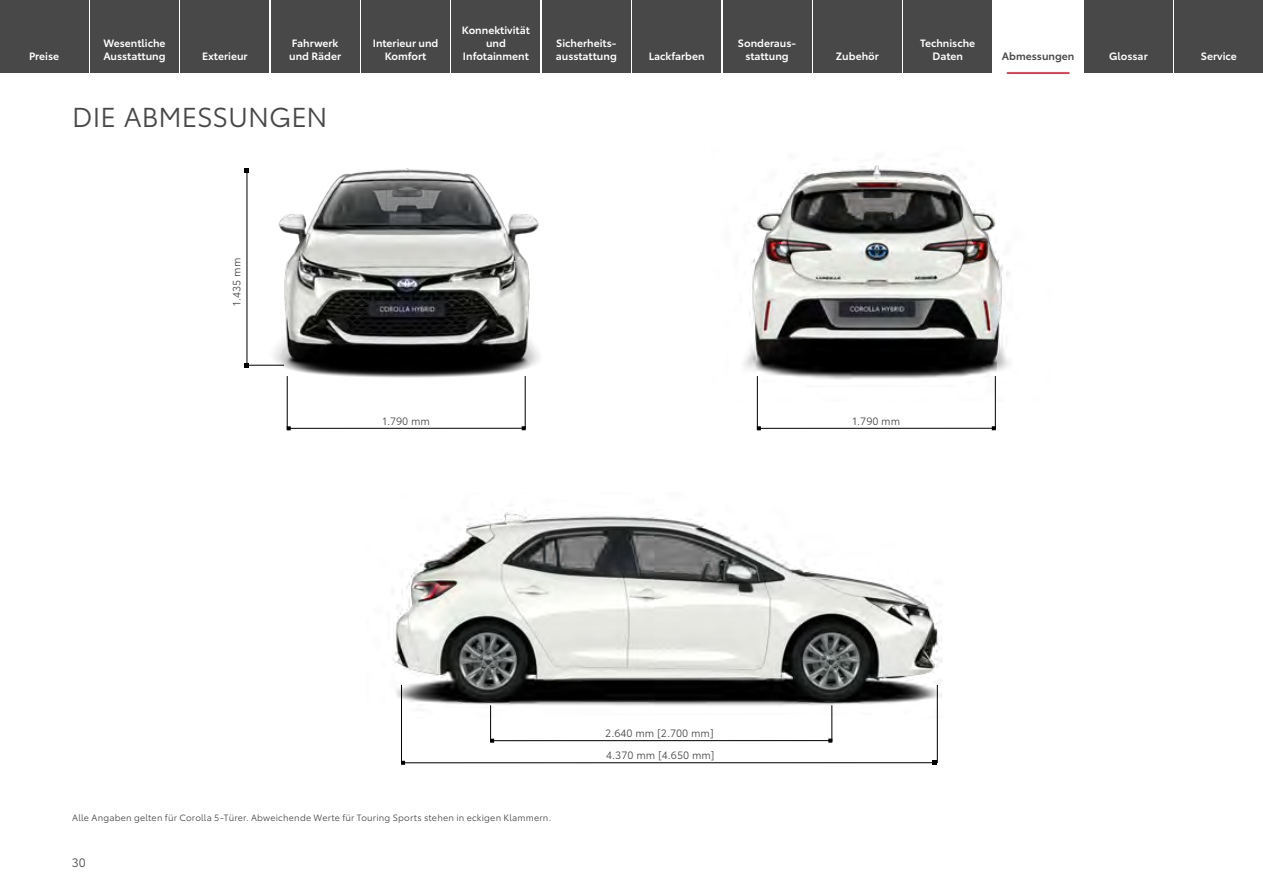
<style>
.page{position:relative;width:1263px;height:893px;background:#fff}
.page>*{position:absolute;margin:0;border:0;box-sizing:border-box;transform-origin:0 0}
._1_Headline{font:27px "Toyota Type";color:#474847}
.t1{font:12px "Toyota Type";color:#474847}
._1_Verlinkung{font:600 10.5px/12.6px "Toyota Type";color:#fff;text-align:center}
._1_Inhalt_mittig_PRE{font:10.5px "Toyota Type";color:#474847}
._1_Verlinkung_aktuel{font:600 10.5px "Toyota Type";color:#474847}
._1_Fußzeilen{font:9px "Toyota Type";letter-spacing:.02em;color:#474847}
</style>
<div class="page">
<img style="left:244px;top:168px;width:296px;height:228px">
<img style="left:744px;top:164px;width:266px;height:237px">
<hr style="left:289px;top:428px;width:235px;height:1px;background:#000">
<hr style="left:287px;top:376px;width:1px;height:54px;background:#000">
<hr style="left:525px;top:376px;width:1px;height:53px;background:#000">
<hr style="left:759px;top:428px;width:235px;height:1px;background:#000">
<hr style="left:757px;top:376px;width:1px;height:54px;background:#000">
<hr style="left:995px;top:376px;width:1px;height:53px;background:#000">
<img style="left:393px;top:512px;width:550px;height:206px">
<hr style="left:403px;top:762px;width:532px;height:1px;background:#000">
<svg style="left:933px;top:761px;width:4px;height:4px"></svg>
<hr style="left:401px;top:685px;width:1px;height:79px;background:#000">
<hr style="left:937px;top:685px;width:1px;height:78px;background:#000">
<hr style="left:492px;top:740px;width:338px;height:1px;background:#000">
<svg style="left:828px;top:739px;width:4px;height:4px"></svg>
<hr style="left:490px;top:705px;width:1px;height:37px;background:#000">
<hr style="left:831px;top:705px;width:1px;height:36px;background:#000">
<hr style="left:246px;top:170px;width:1px;height:195px;background:#000">
<svg style="left:245px;top:363px;width:4px;height:4px"></svg>
<svg style="left:245px;top:168px;width:4px;height:4px"></svg>
<hr style="left:247px;top:365px;width:37px;height:1px;background:#000">
<div style="left:0;top:0;width:88px;height:72px;background:#474847"></div>
<div style="left:90px;top:0;width:89px;height:72px;background:#474847"></div>
<div style="left:181px;top:0;width:88px;height:72px;background:#474847"></div>
<div style="left:271px;top:0;width:88px;height:72px;background:#474847"></div>
<div style="left:361px;top:0;width:89px;height:72px;background:#474847"></div>
<div style="left:452px;top:0;width:88px;height:72px;background:#474847"></div>
<div style="left:542px;top:0;width:88px;height:72px;background:#474847"></div>
<div style="left:632px;top:0;width:89px;height:72px;background:#474847"></div>
<div style="left:723px;top:0;width:88px;height:72px;background:#474847"></div>
<div style="left:813px;top:0;width:88px;height:72px;background:#474847"></div>
<div style="left:904px;top:0;width:88px;height:72px;background:#474847"></div>
<hr style="left:1007px;top:72px;width:62px;height:2px;background:#e7001d">
<div style="left:1084px;top:0;width:88px;height:72px;background:#474847"></div>
<div style="left:1175px;top:0;width:88px;height:72px;background:#474847"></div>
<p class="_1_Verlinkung" style="left:29px;top:49px;width:32px">Preise</p>
<p class="_1_Verlinkung" style="left:103px;top:36px;width:64px;text-align:left">Wesentliche<br>Ausstattung</p>
<p class="_1_Verlinkung" style="left:202px;top:49px;width:47px">Exterieur</p>
<p class="_1_Verlinkung" style="left:289px;top:36px;width:53px;text-align:left">Fahrwerk und Räder</p>
<p class="_1_Verlinkung" style="left:373px;top:36px;width:67px">Interieur und<br>Komfort</p>
<p class="_1_Headline" style="left:72px;top:97px;width:257px">DIE ABMESSUNGEN</p>
<p class="_1_Verlinkung" style="left:462px;top:23px;width:69px">Konnektivität und<br>Infotainment</p>
<p class="_1_Verlinkung" style="left:556px;top:36px;width:63px;text-align:left">Sicherheits&shy;ausstattung</p>
<p class="_1_Verlinkung" style="left:649px;top:49px;width:57px">Lackfarben</p>
<p class="_1_Verlinkung" style="left:738px;top:36px;width:60px">Sonderaus&shy;stattung</p>
<p class="_1_Verlinkung" style="left:836px;top:49px;width:44px">Zubehör</p>
<p class="_1_Verlinkung" style="left:920px;top:36px;width:56px">Technische<br>Daten</p>
<p class="_1_Verlinkung_aktuel" style="left:1002px;top:48px;width:74px">Abmessungen</p>
<p class="_1_Verlinkung" style="left:1109px;top:49px;width:40px">Glossar</p>
<p class="_1_Verlinkung" style="left:1201px;top:49px;width:37px">Service</p>
<p class="_1_Inhalt_mittig_PRE" style="left:229px;top:306px;width:49px;rotate:-90deg">1.435 mm</p>
<p class="_1_Inhalt_mittig_PRE" style="left:382px;top:413px;width:49px">1.790 mm</p>
<p class="_1_Inhalt_mittig_PRE" style="left:852px;top:413px;width:49px">1.790 mm</p>
<p class="_1_Fußzeilen" style="left:72px;top:811px;width:480px">Alle Angaben gelten für Corolla 5-Türer. Abweichende Werte für Touring Sports stehen in eckigen Klammern.</p>
<p class="t1" style="left:72px;top:854px;width:15px">30</p>
<p class="_1_Inhalt_mittig_PRE" style="left:605px;top:725px;width:110px">2.640 mm [2.700 mm]</p>
<p class="_1_Inhalt_mittig_PRE" style="left:606px;top:748px;width:110px">4.370 mm [4.650 mm]</p>
</div>
